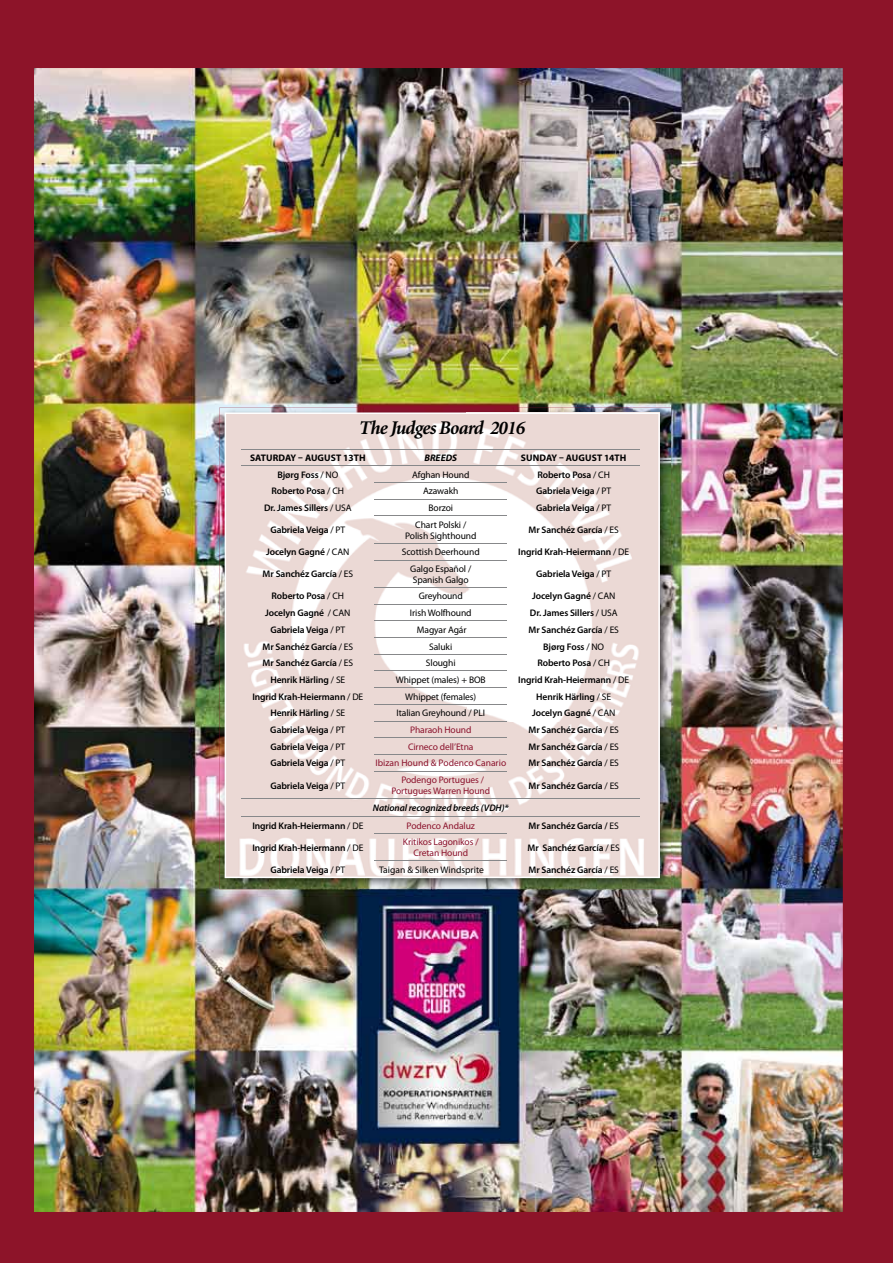
<style>
.page{position:relative;width:893px;height:1263px;background:#8d1429}
.page>*{position:absolute;margin:0;border:0;box-sizing:border-box;transform-origin:0 0}
.t1{font:italic 700 19.35px "Minion";letter-spacing:-.04em;color:#000}
.t2{font:600 9.6px "Myriad Pro";letter-spacing:-.01em;color:#000}
.t3{font:9.6px/10.8px "Myriad Pro";letter-spacing:-.01em;color:#000;text-align:center}
.t4{font:9.6px/10.8px "Myriad Pro";letter-spacing:-.01em;color:#8b122c;text-align:center}
.t5{font:700 9.6px "Myriad Pro";letter-spacing:.01em;color:#000}
.t6{font:italic 600 9.6px "Myriad Pro";letter-spacing:-.01em;color:#000}
.t7{font:italic 700 9.6px "Myriad Pro";letter-spacing:.01em;color:#000}
.s1{font-weight:400}
</style>
<div class="page">
<img style="left:34px;top:68px;width:809px;height:1144px">
<img style="left:220px;top:407px;width:451px;height:53px">
<img style="left:220px;top:460px;width:49px;height:429px">
<img style="left:621px;top:460px;width:50px;height:429px">
<img style="left:269px;top:878px;width:352px;height:11px">
<svg style="left:225px;top:412px;width:435px;height:466px;background:#efe3e0"></svg>
<h1 class="t1" style="left:359px;top:418px;width:167px">The Judges Board 2016</h1>
<p class="t5" style="left:250px;top:452px;width:117px">SATURDAY – AUGUST 13TH</p>
<p class="t7" style="left:424px;top:452px;width:34px">BREEDS</p>
<p class="t5" style="left:521px;top:452px;width:107px">SUNDAY – AUGUST 14TH</p>
<p class="t2" style="left:277px;top:469px;width:62px">Bjørg Foss <span class="s1">/ NO</span></p>
<p class="t3" style="left:412px;top:469px;width:59px">Afghan Hound</p>
<p class="t2" style="left:537px;top:469px;width:74px">Roberto Posa <span class="s1">/ CH</span></p>
<p class="t2" style="left:272px;top:486px;width:74px">Roberto Posa <span class="s1">/ CH</span></p>
<p class="t3" style="left:423px;top:486px;width:37px">Azawakh</p>
<p class="t2" style="left:536px;top:486px;width:77px">Gabriela Veiga <span class="s1">/ PT</span></p>
<p class="t2" style="left:264px;top:502px;width:89px">Dr. James Sillers <span class="s1">/ USA</span></p>
<p class="t3" style="left:428px;top:503px;width:26px">Borzoi</p>
<p class="t2" style="left:536px;top:502px;width:77px">Gabriela Veiga <span class="s1">/ PT</span></p>
<p class="t2" style="left:270px;top:525px;width:77px">Gabriela Veiga <span class="s1">/ PT</span></p>
<p class="t3" style="left:405px;top:519px;width:73px">Chart Polski /<br>Polish Sighthound</p>
<p class="t2" style="left:528px;top:525px;width:92px">Mr Sanchéz García <span class="s1">/ ES</span></p>
<p class="t2" style="left:266px;top:547px;width:85px">Jocelyn Gagné <span class="s1">/ CAN</span></p>
<p class="t3" style="left:402px;top:547px;width:79px">Scottish Deerhound</p>
<p class="t2" style="left:518px;top:547px;width:112px">Ingrid Krah-Heiermann <span class="s1">/ DE</span></p>
<p class="t2" style="left:263px;top:569px;width:92px">Mr Sanchéz García <span class="s1">/ ES</span></p>
<p class="t3" style="left:410px;top:563px;width:62px;text-align:left">Galgo Español /<br>Spanish Galgo</p>
<p class="t2" style="left:536px;top:569px;width:77px">Gabriela Veiga <span class="s1">/ PT</span></p>
<p class="t2" style="left:272px;top:591px;width:74px">Roberto Posa <span class="s1">/ CH</span></p>
<p class="t3" style="left:419px;top:591px;width:46px">Greyhound</p>
<p class="t2" style="left:532px;top:591px;width:85px">Jocelyn Gagné <span class="s1">/ CAN</span></p>
<p class="t2" style="left:265px;top:608px;width:87px">Jocelyn Gagné <span class="s1">/ CAN</span></p>
<p class="t3" style="left:410px;top:608px;width:63px">Irish Wolfhound</p>
<p class="t2" style="left:530px;top:608px;width:89px">Dr. James Sillers <span class="s1">/ USA</span></p>
<p class="t2" style="left:270px;top:624px;width:77px">Gabriela Veiga <span class="s1">/ PT</span></p>
<p class="t3" style="left:417px;top:624px;width:51px">Magyar Agár</p>
<p class="t2" style="left:528px;top:624px;width:92px">Mr Sanchéz García <span class="s1">/ ES</span></p>
<p class="t2" style="left:263px;top:641px;width:92px">Mr Sanchéz García <span class="s1">/ ES</span></p>
<p class="t3" style="left:429px;top:641px;width:25px">Saluki</p>
<p class="t2" style="left:543px;top:641px;width:62px">Bjørg Foss <span class="s1">/ NO</span></p>
<p class="t2" style="left:263px;top:658px;width:92px">Mr Sanchéz García <span class="s1">/ ES</span></p>
<p class="t3" style="left:426px;top:658px;width:31px">Sloughi</p>
<p class="t2" style="left:537px;top:658px;width:74px">Roberto Posa <span class="s1">/ CH</span></p>
<p class="t2" style="left:270px;top:674px;width:76px">Henrik Härling <span class="s1">/ SE</span></p>
<p class="t3" style="left:396px;top:674px;width:91px">Whippet (males) + BOB</p>
<p class="t2" style="left:518px;top:674px;width:112px">Ingrid Krah-Heiermann <span class="s1">/ DE</span></p>
<p class="t2" style="left:252px;top:691px;width:112px">Ingrid Krah-Heiermann <span class="s1">/ DE</span></p>
<p class="t3" style="left:405px;top:691px;width:73px">Whippet (females)</p>
<p class="t2" style="left:536px;top:691px;width:76px">Henrik Härling <span class="s1">/ SE</span></p>
<p class="t2" style="left:270px;top:708px;width:76px">Henrik Härling <span class="s1">/ SE</span></p>
<p class="t3" style="left:396px;top:708px;width:90px">Italian Greyhound / PLI</p>
<p class="t2" style="left:532px;top:708px;width:85px">Jocelyn Gagné <span class="s1">/ CAN</span></p>
<p class="t2" style="left:270px;top:724px;width:77px">Gabriela Veiga <span class="s1">/ PT</span></p>
<p class="t4" style="left:410px;top:725px;width:63px">Pharaoh Hound</p>
<p class="t2" style="left:528px;top:724px;width:92px">Mr Sanchéz García <span class="s1">/ ES</span></p>
<p class="t2" style="left:270px;top:741px;width:77px">Gabriela Veiga <span class="s1">/ PT</span></p>
<p class="t4" style="left:408px;top:741px;width:67px">Cirneco dell’Etna</p>
<p class="t2" style="left:528px;top:741px;width:92px">Mr Sanchéz García <span class="s1">/ ES</span></p>
<p class="t2" style="left:270px;top:758px;width:77px">Gabriela Veiga <span class="s1">/ PT</span></p>
<p class="t4" style="left:375px;top:758px;width:132px">Ibizan Hound &amp; Podenco Canario</p>
<p class="t2" style="left:528px;top:758px;width:92px">Mr Sanchéz García <span class="s1">/ ES</span></p>
<p class="t2" style="left:270px;top:780px;width:77px">Gabriela Veiga <span class="s1">/ PT</span></p>
<p class="t4" style="left:391px;top:775px;width:100px">Podengo Portugues /<br>Portugues Warren Hound</p>
<p class="t2" style="left:528px;top:780px;width:92px">Mr Sanchéz García <span class="s1">/ ES</span></p>
<p class="t6" style="left:373px;top:803px;width:137px">National recognized breeds (VDH)*</p>
<p class="t2" style="left:252px;top:820px;width:112px">Ingrid Krah-Heiermann <span class="s1">/ DE</span></p>
<p class="t4" style="left:407px;top:820px;width:70px">Podenco Andaluz</p>
<p class="t2" style="left:528px;top:820px;width:92px">Mr Sanchéz García / <span class="s1">ES</span></p>
<p class="t2" style="left:252px;top:842px;width:112px">Ingrid Krah-Heiermann <span class="s1">/ DE</span></p>
<p class="t4" style="left:403px;top:837px;width:77px">Kritikos Lagonikos /<br>Cretan Hound</p>
<p class="t2" style="left:527px;top:842px;width:94px">Mr Sanchéz García <span class="s1">/ ES</span></p>
<p class="t2" style="left:270px;top:864px;width:77px">Gabriela Veiga <span class="s1">/ PT</span></p>
<p class="t3" style="left:379px;top:864px;width:106px">Taigan &amp; Silken Windsprite</p>
<p class="t2" style="left:528px;top:864px;width:92px">Mr Sanchéz García <span class="s1">/ ES</span></p>
</div>
